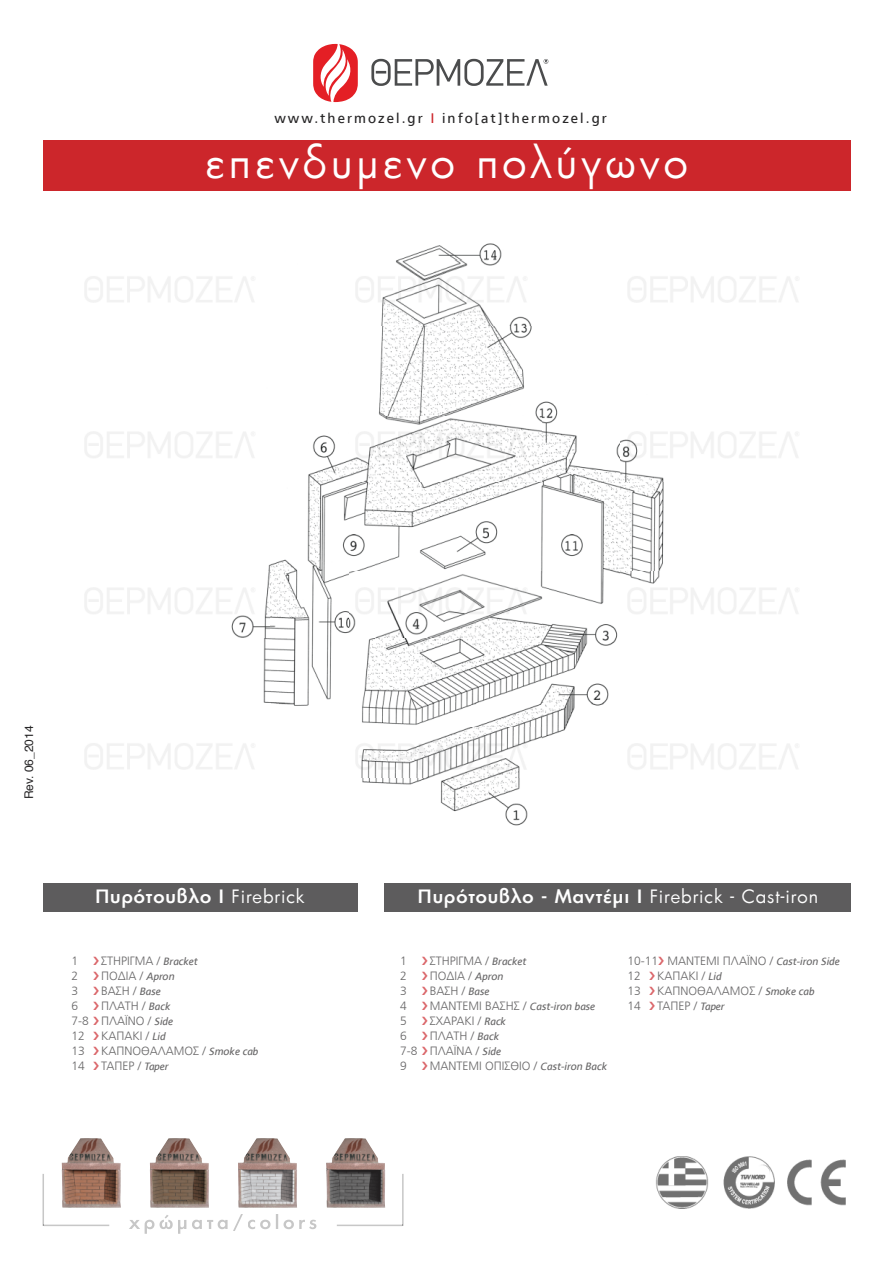
<style>
.page{position:relative;width:893px;height:1263px;background:#fff}
.page>*{position:absolute;margin:0;border:0;box-sizing:border-box;transform-origin:0 0}
.t1{font:42px "PF Futura Neu";letter-spacing:.1em;color:#fff}
.t2{font:500 18px "PF Futura Neu";letter-spacing:.05em;color:#fff}
.t3{font:13.8px "PF Catalog";letter-spacing:.15em;color:#272627}
.t4{font:300 12px/15px "PF Catalog";color:#686768}
.t5{font:12px "Helvetica";color:#272627}
.s1{color:#cc262b}
.s2{font-weight:400}
.s3{font-family:"PF Catalog Poly";font-weight:400;font-style:italic;font-size:10.5px}
</style>
<div class="page">
<svg style="left:371px;top:59px;width:177px;height:27px"></svg>
<svg style="left:313px;top:44px;width:45px;height:58px"></svg>
<div style="left:43px;top:140px;width:807px;height:50px;background:#cc262b"></div>
<div style="left:43px;top:883px;width:807px;height:28px;background:#5d5c5d"></div>
<img style="left:656px;top:1156px;width:190px;height:52px">
<img style="left:238px;top:243px;width:426px;height:583px">
<img style="left:62px;top:1138px;width:59px;height:70px">
<img style="left:150px;top:1138px;width:59px;height:70px">
<img style="left:238px;top:1138px;width:59px;height:70px">
<img style="left:326px;top:1138px;width:59px;height:70px">
<svg style="left:129px;top:1215px;width:84px;height:19px"></svg>
<svg style="left:248px;top:1214px;width:68px;height:15px"></svg>
<svg style="left:43px;top:1174px;width:66px;height:52px"></svg>
<svg style="left:337px;top:1174px;width:67px;height:52px"></svg>
<div style="left:358px;top:869px;width:26px;height:57px;background:#fff"></div>
<img style="left:85px;top:260px;width:185px;height:65px">
<img style="left:349px;top:260px;width:192px;height:65px">
<img style="left:621px;top:260px;width:177px;height:65px">
<img style="left:85px;top:416px;width:185px;height:65px">
<img style="left:349px;top:416px;width:192px;height:65px">
<img style="left:621px;top:416px;width:177px;height:65px">
<img style="left:85px;top:572px;width:185px;height:65px">
<img style="left:349px;top:572px;width:192px;height:65px">
<img style="left:621px;top:572px;width:177px;height:65px">
<img style="left:85px;top:728px;width:185px;height:65px">
<img style="left:349px;top:728px;width:192px;height:50px">
<img style="left:621px;top:728px;width:177px;height:51px">
<p class="t3" style="left:274px;top:110px;width:334px">www.thermozel.gr <span class="s1">I</span> info[at]thermozel.gr</p>
<h1 class="t1" style="left:205px;top:135px;width:484px">επενδυμενο πολύγωνο</h1>
<p class="t5" style="left:24px;top:799px;width:75px;rotate:-90deg">Rev. 06_2014</p>
<h2 class="t2" style="left:96px;top:884px;width:210px">Πυρότουβλο Ι <span class="s2">Firebrick</span></h2>
<h2 class="t2" style="left:418px;top:884px;width:402px">Πυρότουβλο - Μαντέμι Ι <span class="s2">Firebrick - Cast-iron</span></h2>
<p class="t4" style="left:71px;top:953px;width:8px">1</p>
<p class="t4" style="left:101px;top:953px;width:98px">ΣΤΗΡΙΓΜΑ / <span class="s3">Bracket</span></p>
<p class="t4" style="left:71px;top:968px;width:8px">2</p>
<p class="t4" style="left:101px;top:968px;width:75px">ΠΟΔΙΑ / <span class="s3">Αpron</span></p>
<p class="t4" style="left:71px;top:983px;width:8px">3</p>
<p class="t4" style="left:101px;top:983px;width:61px">ΒΑΣΗ / <span class="s3">Base</span></p>
<p class="t4" style="left:71px;top:998px;width:8px">6</p>
<p class="t4" style="left:71px;top:998px;width:103px;text-indent:30px">ΠΛΑΤΗ / <span class="s3">Back<br></span>7-8 ΠΛΑΪΝΟ / <span class="s3">Side<br></span>12</p>
<p class="t4" style="left:101px;top:1028px;width:66px">ΚΑΠΑΚΙ / <span class="s3">Lid</span></p>
<p class="t4" style="left:71px;top:1043px;width:15px">13</p>
<p class="t4" style="left:101px;top:1043px;width:159px">ΚΑΠΝΟΘΑΛΑΜΟΣ / <span class="s3">Smoke cab</span></p>
<p class="t4" style="left:71px;top:1058px;width:15px">14</p>
<p class="t4" style="left:101px;top:1058px;width:69px">ΤΑΠΕΡ / <span class="s3">Taper</span></p>
<p class="t4" style="left:400px;top:953px;width:8px">1</p>
<p class="t4" style="left:430px;top:953px;width:98px">ΣΤΗΡΙΓΜΑ / <span class="s3">Bracket</span></p>
<p class="t4" style="left:400px;top:968px;width:8px">2</p>
<p class="t4" style="left:430px;top:968px;width:75px">ΠΟΔΙΑ / <span class="s3">Αpron</span></p>
<p class="t4" style="left:400px;top:983px;width:8px">3</p>
<p class="t4" style="left:430px;top:983px;width:61px">ΒΑΣΗ / <span class="s3">Base</span></p>
<p class="t4" style="left:400px;top:998px;width:8px">4</p>
<p class="t4" style="left:430px;top:998px;width:167px">ΜΑΝΤΕΜΙ ΒΑΣΗΣ / <span class="s3">Cast-iron base</span></p>
<p class="t4" style="left:400px;top:1013px;width:8px">5</p>
<p class="t4" style="left:430px;top:1013px;width:78px">ΣΧΑΡΑΚΙ / <span class="s3">Rack</span></p>
<p class="t4" style="left:400px;top:1028px;width:8px">6</p>
<p class="t4" style="left:400px;top:1028px;width:102px;text-indent:30px">ΠΛΑΤΗ / <span class="s3">Back<br></span>7-8 ΠΛΑΪΝΑ / <span class="s3">Side<br></span>9</p>
<p class="t4" style="left:430px;top:1058px;width:179px">ΜΑΝΤΕΜΙ ΟΠΙΣΘΙΟ / <span class="s3">Cast-iron Back</span></p>
<p class="t4" style="left:627px;top:953px;width:214px">10-11 ΜΑΝΤΕΜΙ ΠΛΑΪΝΟ / <span class="s3">Cast-iron Side<br></span>12</p>
<p class="t4" style="left:657px;top:968px;width:66px">ΚΑΠΑΚΙ / <span class="s3">Lid</span></p>
<p class="t4" style="left:627px;top:983px;width:15px">13</p>
<p class="t4" style="left:657px;top:983px;width:159px">ΚΑΠΝΟΘΑΛΑΜΟΣ / <span class="s3">Smoke cab</span></p>
<p class="t4" style="left:627px;top:998px;width:15px">14</p>
<p class="t4" style="left:657px;top:998px;width:69px">ΤΑΠΕΡ / <span class="s3">Taper</span></p>
</div>
